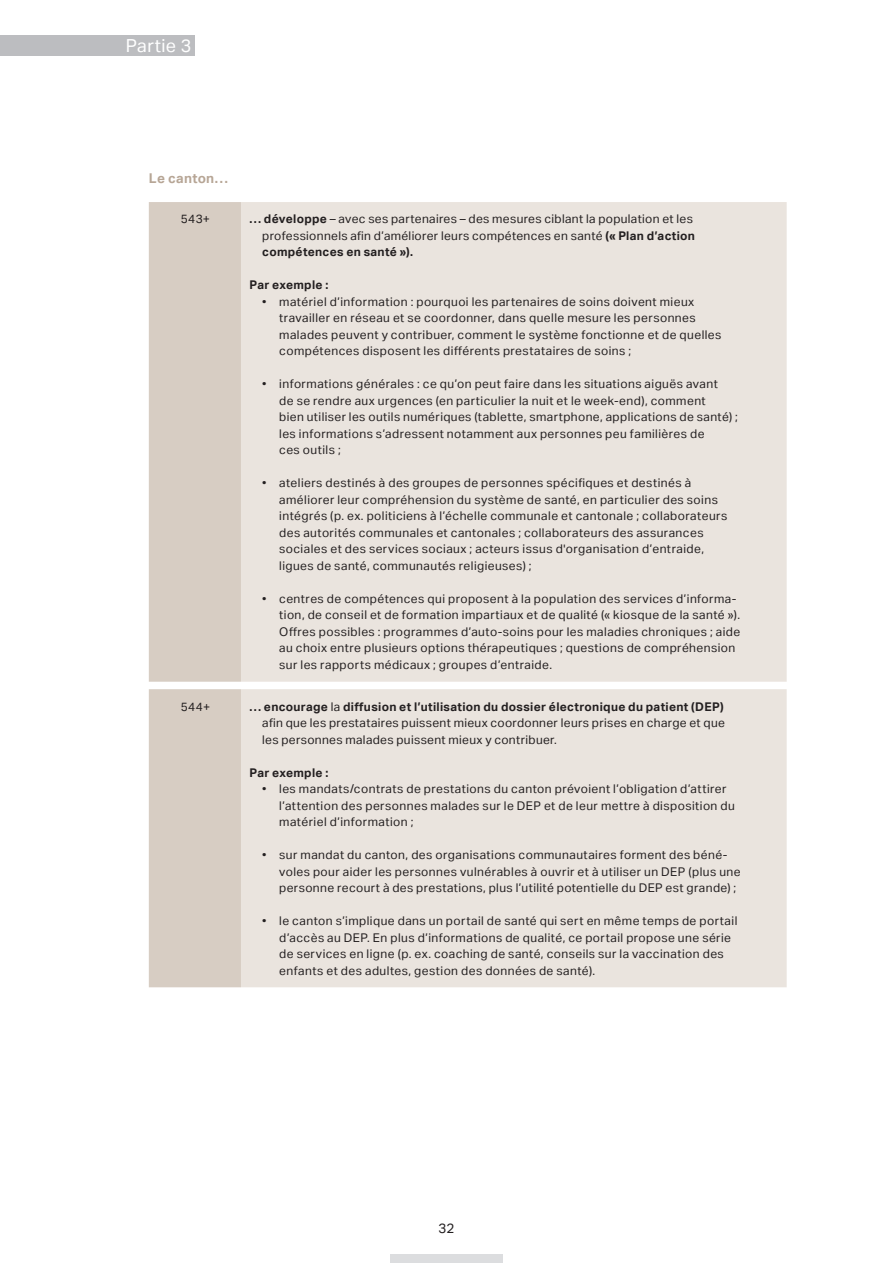
<style>
.page{position:relative;width:893px;height:1263px;background:#fff}
.page>*{position:absolute;margin:0;border:0;box-sizing:border-box;transform-origin:0 0}
.t1{font:18px "Aktiv Grotesk";letter-spacing:.02em;color:#fff}
.t2{font:700 13.5px "Aktiv Grotesk";letter-spacing:.025em;color:#b7a696}
.t3{font:13.5px "Aktiv Grotesk";color:#231f20}
.t4{font:12px/16.5px "Aktiv Grotesk";letter-spacing:.035em;color:#231f20}
.t5{font:700 12px "Aktiv Grotesk";letter-spacing:.025em;color:#231f20}
.s1{font-weight:700}
</style>
<div class="page">
<div style="left:0;top:35px;width:195px;height:21px;background:#bcbdc0"></div>
<div style="left:390px;top:1254px;width:113px;height:9px;background:#dcdddf"></div>
<div style="left:149px;top:202px;width:92px;height:785px;background:#d7cdc3"></div>
<div style="left:241px;top:202px;width:546px;height:785px;background:#eae4de"></div>
<h1 class="t1" style="left:126px;top:35px;width:67px">Partie 3</h1>
<p class="t2" style="left:149px;top:170px;width:81px">Le canton…</p>
<p class="t4" style="left:181px;top:211px;width:31px">543+</p>
<p class="t4" style="left:262px;top:211px;width:434px;text-indent:-13px"><span class="s1">… développe</span> – avec ses partenaires – des mesures ciblant la population et les professionnels afin d’améliorer leurs compétences en santé <span class="s1">(« Plan d’action compétences en santé »).</span></p>
<p class="t5" style="left:249px;top:278px;width:80px">Par exemple :</p>
<p class="t4" style="left:279px;top:293px;width:444px;text-indent:-17px">• matériel d’information : pourquoi les partenaires de soins doivent mieux travailler en réseau et se coordonner, dans quelle mesure les personnes malades peuvent y contribuer, comment le système fonctionne et de quelles compétences disposent les différents prestataires de soins ;</p>
<p class="t4" style="left:279px;top:376px;width:460px;text-indent:-17px">• informations générales : ce qu’on peut faire dans les situations aiguës avant<br>de se rendre aux urgences (en particulier la nuit et le week-end), comment<br>bien utiliser les outils numériques (tablette, smartphone, applications de santé) ; les informations s’adressent notamment aux personnes peu familières de<br>ces outils ;</p>
<p class="t4" style="left:279px;top:475px;width:450px;text-indent:-17px">• ateliers destinés à des groupes de personnes spécifiques et destinés à améliorer leur compréhension du système de santé, en particulier des soins intégrés (p. ex. politiciens à l’échelle communale et cantonale ; collaborateurs des autorités communales et cantonales ; collaborateurs des assurances sociales et des services sociaux ; acteurs issus d'organisation d’entraide, ligues de santé, communautés religieuses) ;</p>
<p class="t4" style="left:279px;top:590px;width:462px;text-indent:-17px">• centres de compétences qui proposent à la population des services d’informa&shy;tion, de conseil et de formation impartiaux et de qualité (« kiosque de la santé »).<br>Offres possibles : programmes d’auto-soins pour les maladies chroniques ; aide au choix entre plusieurs options thérapeutiques ; questions de compréhension sur les rapports médicaux ; groupes d’entraide.</p>
<p class="t4" style="left:181px;top:698px;width:31px">544+</p>
<p class="t4" style="left:262px;top:698px;width:464px;text-align:justify;text-indent:-13px"><span class="s1">… encourage</span> la <span class="s1">diffusion et l’utilisation du dossier électronique du patient (DEP) </span>afin que les prestataires puissent mieux coordonner leurs prises en charge et que les personnes malades puissent mieux y contribuer.</p>
<p class="t5" style="left:249px;top:765px;width:80px">Par exemple :</p>
<p class="t4" style="left:279px;top:780px;width:457px;text-indent:-17px">• les mandats/contrats de prestations du canton prévoient l’obligation d’attirer l’attention des personnes malades sur le DEP et de leur mettre à disposition du matériel d’information ;</p>
<p class="t4" style="left:279px;top:846px;width:463px;text-indent:-17px">• sur mandat du canton, des organisations communautaires forment des béné&shy;voles pour aider les personnes vulnérables à ouvrir et à utiliser un DEP (plus une personne recourt à des prestations, plus l’utilité potentielle du DEP est grande) ;</p>
<p class="t4" style="left:279px;top:912px;width:460px;text-indent:-17px">• le canton s’implique dans un portail de santé qui sert en même temps de portail d’accès au DEP. En plus d’informations de qualité, ce portail propose une série de services en ligne (p. ex. coaching de santé, conseils sur la vaccination des enfants et des adultes, gestion des données de santé).</p>
<p class="t3" style="left:438px;top:1220px;width:17px">32</p>
</div>
